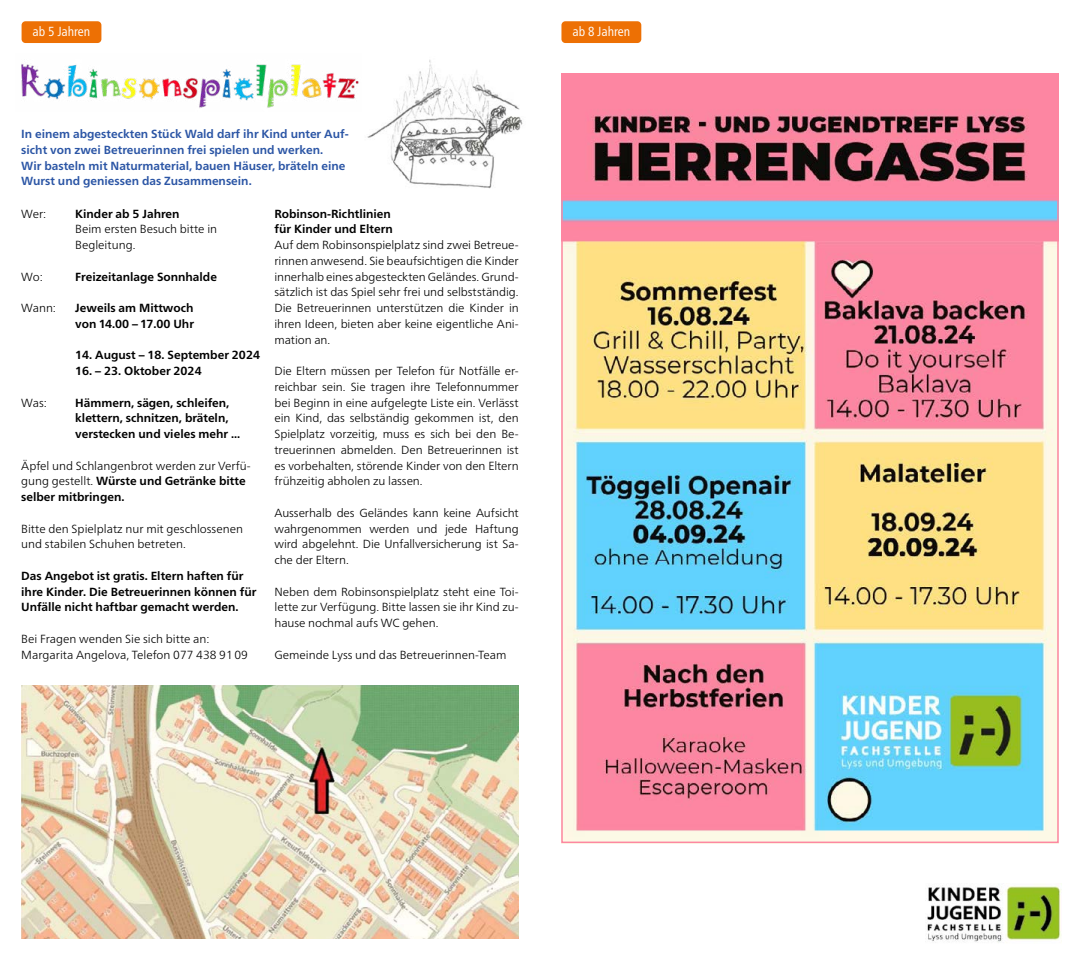
<style>
.page{position:relative;width:1080px;height:960px;background:#fff}
.page>*{position:absolute;margin:0;border:0;box-sizing:border-box;transform-origin:0 0}
.t1{font:condensed 13.12px "Frutiger Neue LT Pro";color:#fff}
.t2{font:300 11.77px/15.8px "Frutiger Neue LT Pro";color:#000}
.t3{font:700 11.77px/15.8px "Frutiger Neue LT Pro";color:#000}
.t4{font:700 11.77px/15.8px "Frutiger Neue LT Pro";color:#2b55a5}
.s1{font-weight:700}
</style>
<div class="page">
<img style="left:927px;top:883px;width:135px;height:60px">
<img style="left:564px;top:77px;width:492px;height:763px">
<img style="left:367px;top:60px;width:156px;height:129px">
<img style="left:21px;top:64px;width:338px;height:44px">
<img style="left:21px;top:685px;width:498px;height:254px">
<div style="left:22px;top:21px;width:79px;height:22px;background:#ed7004;border-radius:4px"></div>
<div style="left:561px;top:21px;width:80px;height:22px;background:#ed7004;border-radius:4px"></div>
<p class="t1" style="left:33px;top:24px;width:59px">ab 5 Jahren</p>
<p class="t1" style="left:572px;top:24px;width:59px">ab 8 Jahren</p>
<p class="t4" style="left:21px;top:126px;width:329px">In einem abgesteckten Stück Wald darf ihr Kind unter Auf&shy;sicht von zwei Betreuerinnen frei spielen und werken.<br>Wir basteln mit Naturmaterial, bauen Häuser, bräteln eine Wurst und geniessen das Zusammensein.</p>
<p class="t2" style="left:21px;top:205px;width:27px">Wer:</p>
<p class="t3" style="left:75px;top:206px;width:106px">Kinder ab 5 Jahren</p>
<p class="t2" style="left:75px;top:221px;width:144px">Beim ersten Besuch bitte in<br>Begleitung.</p>
<p class="t2" style="left:21px;top:268px;width:23px">Wo:</p>
<p class="t3" style="left:75px;top:269px;width:143px">Freizeitanlage Sonnhalde</p>
<p class="t2" style="left:21px;top:300px;width:36px">Wann:</p>
<p class="t3" style="left:75px;top:300px;width:120px">Jeweils am Mittwoch von 14.00 – 17.00 Uhr</p>
<p class="t3" style="left:75px;top:347px;width:186px">14. August – 18. September 2024</p>
<p class="t3" style="left:75px;top:363px;width:128px">16. – 23. Oktober 2024</p>
<p class="t2" style="left:21px;top:394px;width:27px">Was:</p>
<p class="t3" style="left:75px;top:395px;width:167px">Hämmern, sägen, schleifen, klettern, schnitzen, bräteln, verstecken und vieles mehr ...</p>
<p class="t2" style="left:21px;top:457px;width:231px">Äpfel und Schlangenbrot werden zur Verfü&shy;gung gestellt. <span class="s1">Würste und Getränke bitte selber mitbringen.</span></p>
<p class="t2" style="left:21px;top:520px;width:223px">Bitte den Spielplatz nur mit geschlossenen und stabilen Schuhen betreten.</p>
<p class="t3" style="left:21px;top:568px;width:237px">Das Angebot ist gratis. Eltern haften für ihre Kinder. Die Betreuerinnen können für<br>Unfälle nicht haftbar gemacht werden.</p>
<p class="t2" style="left:21px;top:631px;width:228px">Bei Fragen wenden Sie sich bitte an:<br>Margarita Angelova, Telefon 077 438 91 09</p>
<p class="t3" style="left:274px;top:206px;width:120px">Robinson-Richtlinien für Kinder und Eltern</p>
<p class="t2" style="left:274px;top:237px;width:246px;text-align:justify">Auf dem Robinsonspielplatz sind zwei Betreue&shy;rinnen anwesend. Sie beaufsichtigen die Kinder innerhalb eines abgesteckten Geländes. Grund&shy;sätzlich ist das Spiel sehr frei und selbstständig.<br>Die Betreuerinnen unterstützen die Kinder in ihren Ideen, bieten aber keine eigentliche Ani&shy;mation an.</p>
<p class="t2" style="left:274px;top:363px;width:246px;text-align:justify">Die Eltern müssen per Telefon für Notfälle er&shy;reichbar sein. Sie tragen ihre Telefonnummer bei Beginn in eine aufgelegte Liste ein. Verlässt ein Kind, das selbständig gekommen ist, den Spielplatz vorzeitig, muss es sich bei den Be&shy;treuerinnen abmelden. Den Betreuerinnen ist es vorbehalten, störende Kinder von den Eltern frühzeitig abholen zu lassen.</p>
<p class="t2" style="left:274px;top:505px;width:246px;text-align:justify">Ausserhalb des Geländes kann keine Aufsicht wahrgenommen werden und jede Haftung wird abgelehnt. Die Unfallversicherung ist Sa&shy;che der Eltern.</p>
<p class="t2" style="left:274px;top:583px;width:246px;text-align:justify">Neben dem Robinsonspielplatz steht eine Toi&shy;lette zur Verfügung. Bitte lassen sie ihr Kind zu&shy;hause nochmal aufs WC gehen.</p>
<p class="t2" style="left:274px;top:646px;width:234px">Gemeinde Lyss und das Betreuerinnen-Team</p>
</div>
